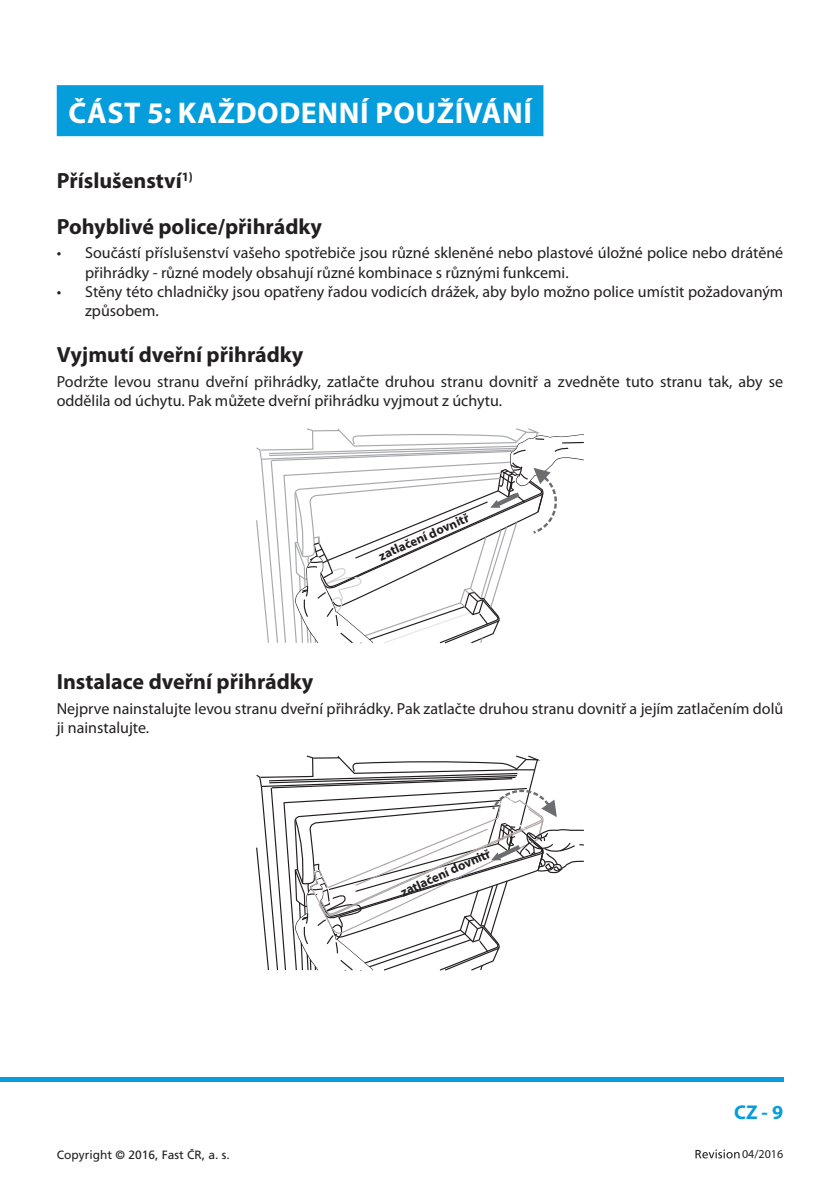
<style>
.page{position:relative;width:840px;height:1191px;background:#fff}
.page>*{position:absolute;margin:0;border:0;box-sizing:border-box;transform-origin:0 0}
.t1{font:700 30px "Myriad Pro";letter-spacing:.02em;color:#fff}
.t2{font:700 22px/45.6px "Myriad Pro";color:#231f20}
.t3{font:700 20px "Myriad Pro";color:#069ddc}
.t4{font:16px/19.2px "Myriad Pro";color:#231f20}
.t5{font:700 13px "Myriad Pro";color:#231f20}
.t6{font:12px "Frutiger CE";color:#231f20}
.t7{font:12px "Myriad Pro";color:#231f20}
</style>
<div class="page">
<hr style="left:0;top:1077px;width:782px;height:4px;background:#069ddc">
<svg style="left:695px;top:1149px;width:44px;height:9px"></svg>
<div style="left:57px;top:85px;width:486px;height:51px;background:#069ddc"></div>
<svg style="left:256px;top:428px;width:327px;height:216px"></svg>
<svg style="left:256px;top:755px;width:328px;height:216px"></svg>
<h1 class="t1" style="left:68px;top:102px;width:465px">ČÁST 5: KAŽDODENNÍ POUŽÍVÁNÍ</h1>
<h2 class="t2" style="left:57px;top:160px;width:266px">Příslušenství<sup>1)<br></sup>Pohyblivé police/přihrádky</h2>
<p class="t4" style="left:85px;top:245px;width:699px;text-indent:-28px">• Součástí příslušenství vašeho spotřebiče jsou různé skleněné nebo plastové úložné police nebo drátěné přihrádky - různé modely obsahují různé kombinace s různými funkcemi.</p>
<p class="t4" style="left:85px;top:283px;width:699px;text-indent:-28px">• Stěny této chladničky jsou opatřeny řadou vodicích drážek, aby bylo možno police umístit požadovaným způsobem.</p>
<h2 class="t2" style="left:57px;top:333px;width:248px">Vyjmutí dveřní přihrádky</h2>
<p class="t4" style="left:57px;top:373px;width:727px">Podržte levou stranu dveřní přihrádky, zatlačte druhou stranu dovnitř a zvedněte tuto stranu tak, aby se oddělila od úchytu. Pak můžete dveřní přihrádku vyjmout z úchytu.</p>
<p class="t5" style="left:377px;top:552px;width:99px;rotate:-24deg">zatlačení dovnitř</p>
<h2 class="t2" style="left:57px;top:660px;width:258px">Instalace dveřní přihrádky</h2>
<p class="t4" style="left:57px;top:700px;width:727px">Nejprve nainstalujte levou stranu dveřní přihrádky. Pak zatlačte druhou stranu dovnitř a jejím zatlačením dolů ji nainstalujte.</p>
<p class="t5" style="left:399px;top:889px;width:99px;rotate:-25deg">zatlačení dovnitř</p>
<p class="t3" style="left:733px;top:1104px;width:51px">CZ - 9</p>
<p class="t6" style="left:57px;top:1149px;width:174px">Copyright © 2016, Fast ČR, a. s.</p>
<p class="t7" style="left:741px;top:1149px;width:43px">04/2016</p>
</div>
